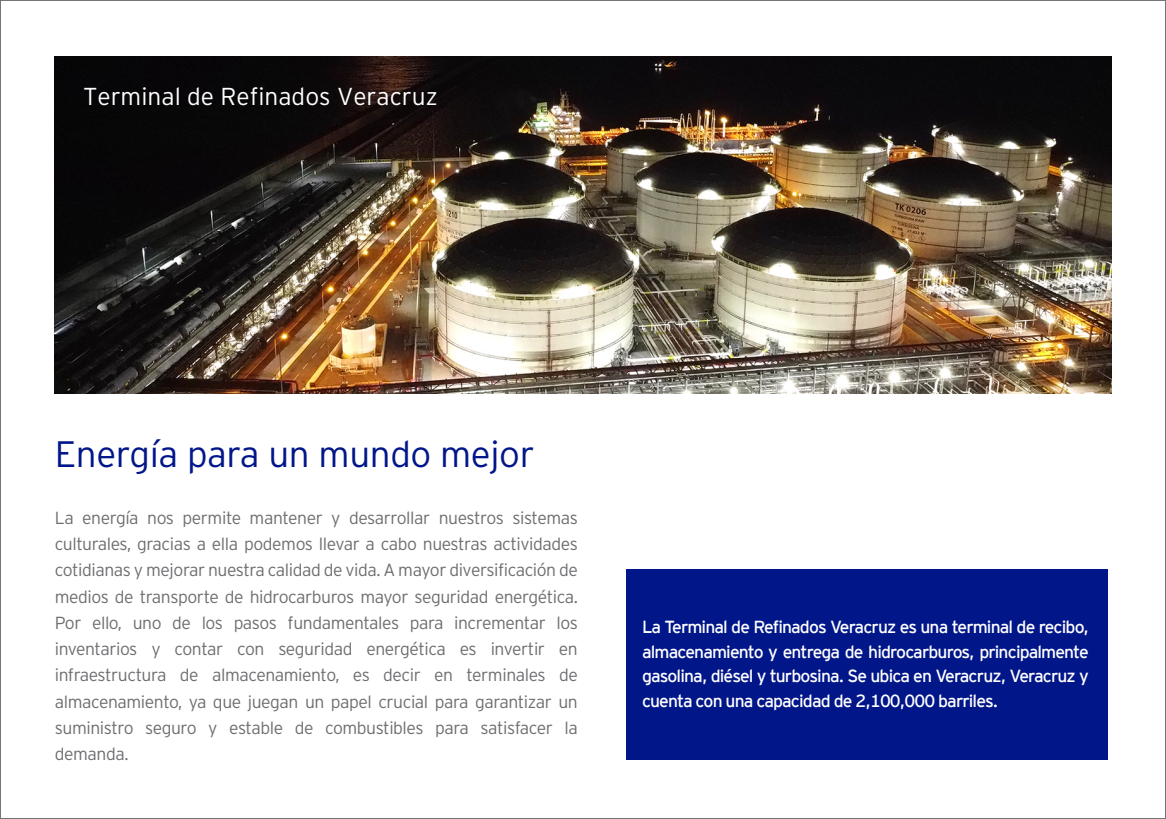
<style>
.page{position:relative;width:1166px;height:819px;background:#fff}
.page>*{position:absolute;margin:0;border:0;box-sizing:border-box;transform-origin:0 0}
.t1{font:300 36.75px "Interstate";letter-spacing:-.01em;color:#001689}
.t2{font:300 24.5px "Interstate";color:#fff}
.t3{font:300 17.5px/26.2px "Interstate";letter-spacing:-.025em;color:#6d6e71;text-align:justify}
.t4{font:17.5px/24.5px "Interstate Mono";letter-spacing:-.05em;color:#fff;text-align:justify}
</style>
<div class="page">
<img style="left:55px;top:56px;width:1056px;height:337px">
<div style="left:626px;top:569px;width:482px;height:191px;background:#001689"></div>
<h2 class="t2" style="left:83px;top:82px;width:356px">Terminal de Refinados Veracruz</h2>
<h1 class="t1" style="left:55px;top:433px;width:481px">Energía para un mundo mejor</h1>
<p class="t3" style="left:55px;top:504px;width:525px">La energía nos permite mantener y desarrollar nuestros sistemas culturales, gracias a ella podemos llevar a cabo nuestras actividades cotidianas y mejorar nuestra calidad de vida. A mayor diversificación de medios de transporte de hidrocarburos mayor seguridad energética.<br>Por ello, uno de los pasos fundamentales para incrementar los inventarios y contar con seguridad energética es invertir en infraestructura de almacenamiento, es decir en terminales de almacenamiento, ya que juegan un papel crucial para garantizar un suministro seguro y estable de combustibles para satisfacer la demanda.</p>
<p class="t4" style="left:642px;top:614px;width:448px">La Terminal de Refinados Veracruz es una terminal de recibo, almacenamiento y entrega de hidrocarburos, principalmente gasolina, diésel y turbosina. Se ubica en Veracruz, Veracruz y cuenta con una capacidad de 2,100,000 barriles.</p>
</div>
